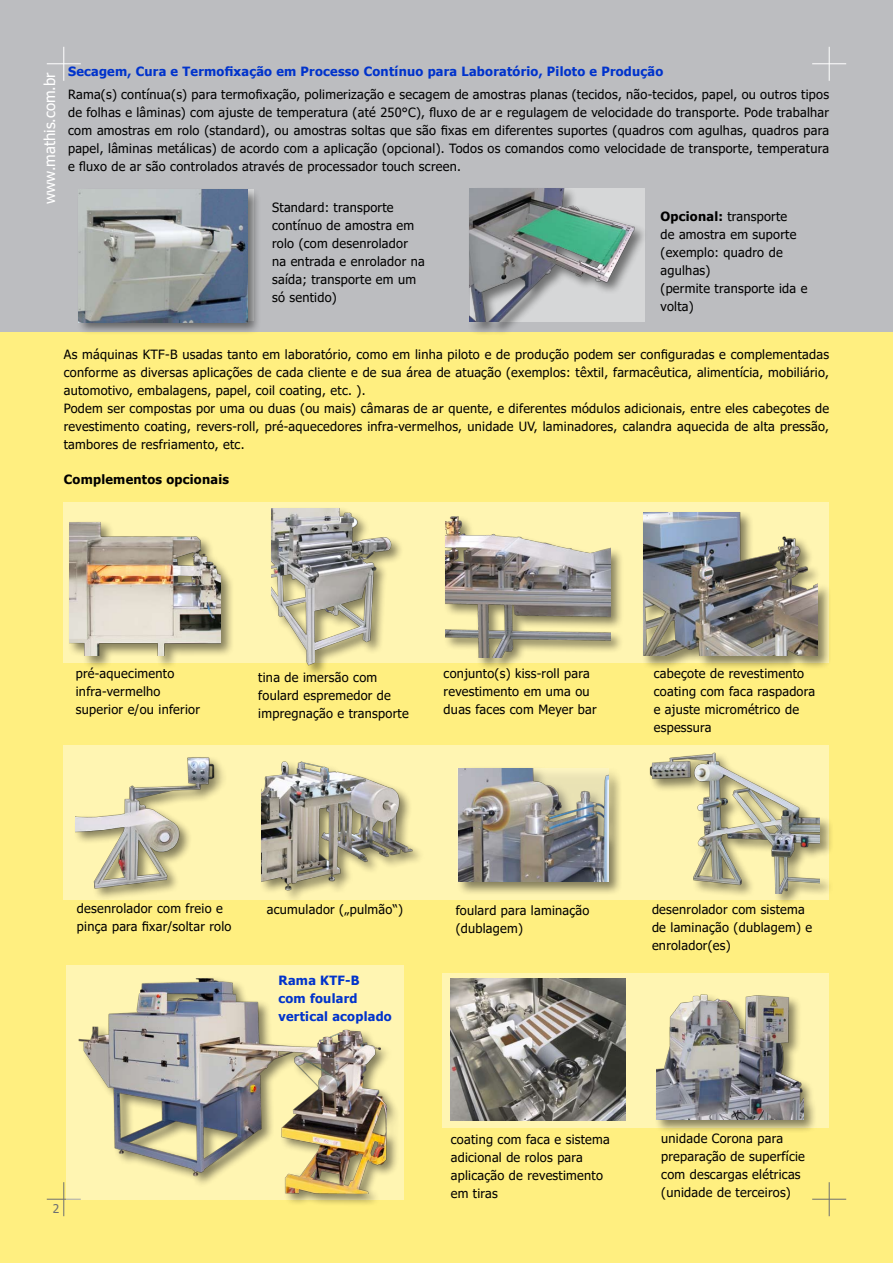
<style>
.page{position:relative;width:893px;height:1263px;background:#fff}
.page>*{position:absolute;margin:0;border:0;box-sizing:border-box;transform-origin:0 0}
.t1{font:15px "Tahoma";color:#fff}
.t2{font:12.75px/18px "Tahoma";letter-spacing:.02em;color:#000}
.t3{font:700 12.75px/18px "Tahoma";letter-spacing:.02em;color:#03c}
.t4{font:700 12.75px "Tahoma";letter-spacing:.02em;color:#000}
.t5{font:12px "Tahoma";color:#6d6f71}
.s1{font-weight:700}
</style>
<div class="page">
<div style="left:0;top:325px;width:893px;height:938px;background:#ffef80"></div>
<div style="left:0;top:0;width:893px;height:332px;background:#bcbdc0"></div>
<hr style="left:63px;top:47px;width:1px;height:34px;background:#fff">
<hr style="left:47px;top:63px;width:34px;height:1px;background:#fff">
<hr style="left:829px;top:47px;width:1px;height:34px;background:#fff">
<hr style="left:812px;top:63px;width:34px;height:1px;background:#fff">
<hr style="left:63px;top:1182px;width:1px;height:34px;background:#6d6f71">
<hr style="left:47px;top:1199px;width:34px;height:1px;background:#6d6f71">
<hr style="left:829px;top:1182px;width:1px;height:34px;background:#6d6f71">
<hr style="left:812px;top:1199px;width:34px;height:1px;background:#6d6f71">
<div style="left:64px;top:745px;width:765px;height:154px;background:#fff5b2"></div>
<div style="left:64px;top:502px;width:765px;height:161px;background:#fff5b2"></div>
<div style="left:269px;top:506px;width:154px;height:183px;background:#000;opacity:.48"></div>
<img style="left:271px;top:508px;width:125px;height:162px">
<div style="left:444px;top:515px;width:187px;height:169px;background:#000;opacity:.48"></div>
<img style="left:446px;top:515px;width:164px;height:142px">
<div style="left:642px;top:510px;width:196px;height:167px;background:#000;opacity:.48"></div>
<img style="left:644px;top:513px;width:174px;height:142px">
<div style="left:648px;top:751px;width:196px;height:171px;background:#000;opacity:.48"></div>
<img style="left:648px;top:751px;width:172px;height:142px">
<div style="left:74px;top:755px;width:172px;height:171px;background:#000;opacity:.48"></div>
<img style="left:76px;top:755px;width:142px;height:140px">
<div style="left:259px;top:760px;width:177px;height:162px;background:#000;opacity:.48"></div>
<img style="left:261px;top:760px;width:154px;height:135px">
<div style="left:67px;top:520px;width:175px;height:169px;background:#000;opacity:.48"></div>
<img style="left:70px;top:520px;width:151px;height:136px">
<div style="left:455px;top:766px;width:174px;height:136px;background:#000;opacity:.48"></div>
<img style="left:459px;top:768px;width:149px;height:114px">
<div style="left:76px;top:187px;width:193px;height:155px;background:#000;opacity:.48"></div>
<img style="left:79px;top:189px;width:169px;height:133px">
<div style="left:468px;top:186px;width:194px;height:156px;background:#000;opacity:.48"></div>
<img style="left:470px;top:188px;width:171px;height:133px">
<div style="left:67px;top:965px;width:337px;height:234px;background:#fff5b2"></div>
<div style="left:77px;top:975px;width:345px;height:244px;background:#000;opacity:.48"></div>
<img style="left:77px;top:975px;width:310px;height:218px">
<div style="left:442px;top:973px;width:387px;height:155px;background:#fff5b2"></div>
<div style="left:654px;top:992px;width:175px;height:160px;background:#000;opacity:.48"></div>
<img style="left:657px;top:992px;width:146px;height:128px">
<img style="left:451px;top:978px;width:174px;height:143px">
<p class="t1" style="left:40px;top:204px;width:133px;rotate:-90deg">www.mathis.com.br</p>
<p class="t3" style="left:68px;top:63px;width:597px">Secagem, Cura e Termofixação em Processo Contínuo para Laboratório, Piloto e Produção</p>
<p class="t2" style="left:68px;top:86px;width:763px;text-align:justify">Rama(s) contínua(s) para termofixação, polimerização e secagem de amostras planas (tecidos, não-tecidos, papel, ou outros tipos de folhas e lâminas) com ajuste de temperatura (até 250°C), fluxo de ar e regulagem de velocidade do transporte. Pode trabalhar com amostras em rolo (standard), ou amostras soltas que são fixas em diferentes suportes (quadros com agulhas, quadros para papel, lâminas metálicas) de acordo com a aplicação (opcional). Todos os comandos como velocidade de transporte, temperatura e fluxo de ar são controlados através de processador touch screen.</p>
<p class="t2" style="left:272px;top:199px;width:154px">Standard: transporte contínuo de amostra em rolo (com desenrolador na entrada e enrolador na saída; transporte em um só sentido)</p>
<p class="t2" style="left:660px;top:208px;width:148px"><span class="s1">Opcional:</span> transporte<br>de amostra em suporte (exemplo: quadro de agulhas)<br>(permite transporte ida e volta)</p>
<p class="t2" style="left:64px;top:346px;width:767px">As máquinas KTF-B usadas tanto em laboratório, como em linha piloto e de produção podem ser configuradas e complementadas conforme as diversas aplicações de cada cliente e de sua área de atuação (exemplos: têxtil, farmacêutica, alimentícia, mobiliário, automotivo, embalagens, papel, coil coating, etc. ).<br>Podem ser compostas por uma ou duas (ou mais) câmaras de ar quente, e diferentes módulos adicionais, entre eles cabeçotes de revestimento coating, revers-roll, pré-aquecedores infra-vermelhos, unidade UV, laminadores, calandra aquecida de alta pressão, tambores de resfriamento, etc.</p>
<p class="t4" style="left:64px;top:470px;width:167px">Complementos opcionais</p>
<p class="t2" style="left:76px;top:665px;width:126px">pré-aquecimento infra-vermelho superior e/ou inferior</p>
<p class="t2" style="left:258px;top:669px;width:152px">tina de imersão com foulard espremedor de impregnação e transporte</p>
<p class="t2" style="left:444px;top:665px;width:155px">conjunto(s) kiss-roll para revestimento em uma ou duas faces com Meyer bar</p>
<p class="t2" style="left:654px;top:665px;width:163px">cabeçote de revestimento coating com faca raspadora e ajuste micrométrico de espessura</p>
<p class="t2" style="left:77px;top:900px;width:156px">desenrolador com freio e pinça para fixar/soltar rolo</p>
<p class="t2" style="left:267px;top:901px;width:138px">acumulador („pulmão“)</p>
<p class="t3" style="left:279px;top:972px;width:115px">Rama KTF-B<br>com foulard vertical acoplado</p>
<p class="t2" style="left:456px;top:902px;width:135px">foulard para laminação (dublagem)</p>
<p class="t2" style="left:652px;top:901px;width:162px">desenrolador com sistema de laminação (dublagem) e enrolador(es)</p>
<p class="t2" style="left:451px;top:1131px;width:161px">coating com faca e sistema adicional de rolos para aplicação de revestimento em tiras</p>
<p class="t2" style="left:661px;top:1130px;width:145px">unidade Corona para preparação de superfície com descargas elétricas (unidade de terceiros)</p>
<p class="t5" style="left:53px;top:1200px;width:8px">2</p>
</div>
